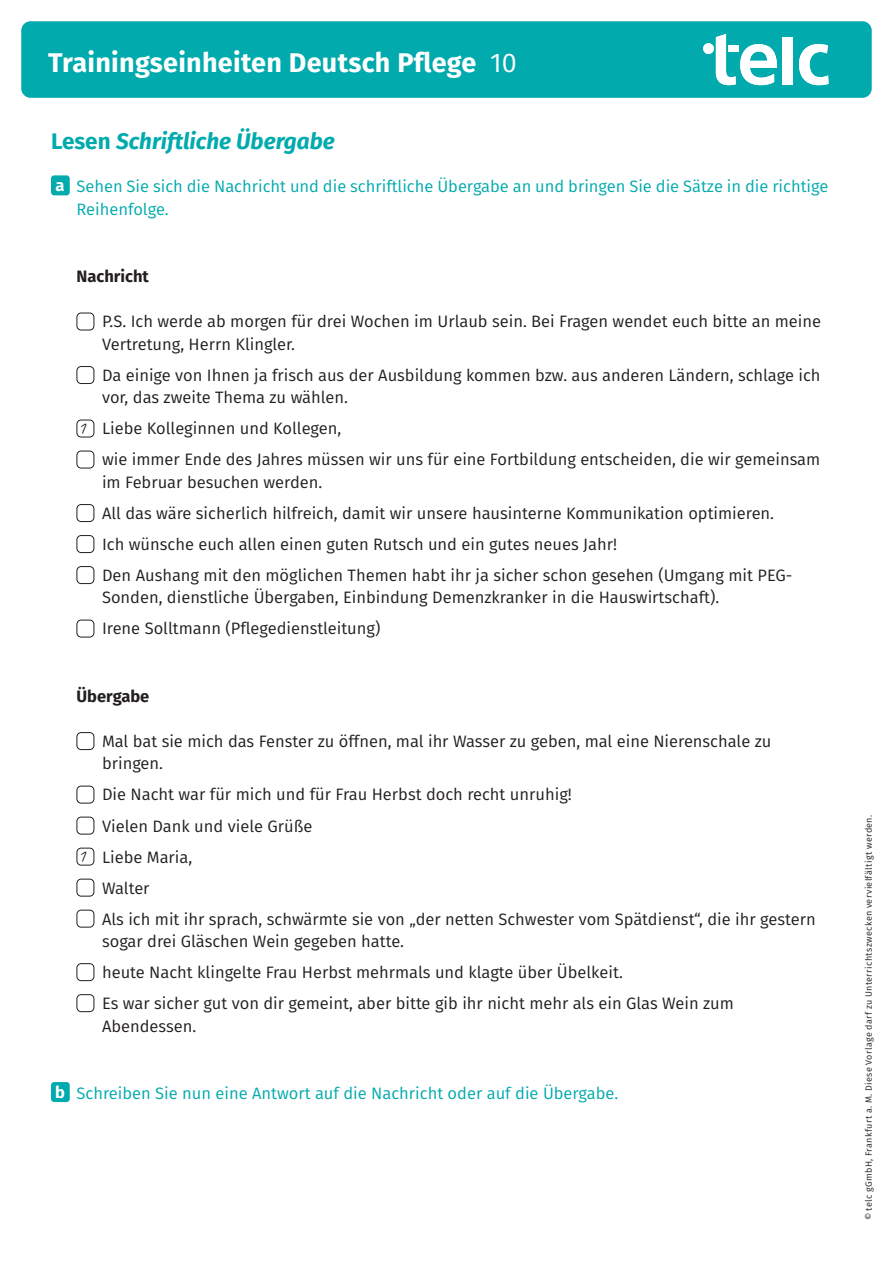
<style>
.page{position:relative;width:893px;height:1263px;background:#fff}
.page>*{position:absolute;margin:0;border:0;box-sizing:border-box;transform-origin:0 0}
.t1{font:700 27px "Fira Sans";letter-spacing:.01em;color:#fff}
.t2{font:italic 700 22.5px "Fira Sans";color:#00aaad}
.t3{font:16.5px/31px "Fira Sans";color:#231f20}
.t4{font:16.5px/22.5px "Fira Sans";color:#00aaad}
.t5{font:700 16.5px "Fira Sans";color:#231f20}
.t6{font:9px "Fira Sans";letter-spacing:.035em;color:#231f20}
.s1{font-weight:400}
.s2{font-style:normal}
.s3{font-weight:700;color:#fff}
.s4{font-family:"Telc Kalam Light";font-size:15px;color:#fff}
</style>
<div class="page">
<div style="left:22px;top:22px;width:849px;height:75px;background:#00aaad;border-radius:9px"></div>
<div style="left:21px;top:21px;width:851px;height:77px;border:2px solid #00aaad;border-radius:9px"></div>
<svg style="left:716px;top:34px;width:61px;height:51px"></svg>
<div style="left:783px;top:37px;width:10px;height:47px;background:#fff"></div>
<svg style="left:799px;top:44px;width:29px;height:41px"></svg>
<div style="left:703px;top:43px;width:11px;height:11px;background:#fff;border-radius:50%"></div>
<div style="left:728px;top:45px;width:11px;height:7px;background:#fff"></div>
<div style="left:51px;top:175px;width:19px;height:20px;background:#00aaad;border-radius:3px"></div>
<div style="left:77px;top:313px;width:17px;height:17px;border:1px solid #231f20;border-radius:4px"></div>
<div style="left:77px;top:366px;width:17px;height:18px;border:1px solid #231f20;border-radius:4px"></div>
<div style="left:77px;top:420px;width:17px;height:17px;border:1px solid #231f20;border-radius:4px"></div>
<div style="left:77px;top:451px;width:17px;height:17px;border:1px solid #231f20;border-radius:4px"></div>
<div style="left:77px;top:504px;width:17px;height:18px;border:1px solid #231f20;border-radius:4px"></div>
<div style="left:77px;top:535px;width:17px;height:18px;border:1px solid #231f20;border-radius:4px"></div>
<div style="left:77px;top:566px;width:17px;height:18px;border:1px solid #231f20;border-radius:4px"></div>
<div style="left:77px;top:620px;width:17px;height:17px;border:1px solid #231f20;border-radius:4px"></div>
<div style="left:77px;top:732px;width:17px;height:18px;border:1px solid #231f20;border-radius:4px"></div>
<div style="left:77px;top:786px;width:17px;height:17px;border:1px solid #231f20;border-radius:4px"></div>
<div style="left:77px;top:817px;width:17px;height:17px;border:1px solid #231f20;border-radius:4px"></div>
<div style="left:77px;top:848px;width:17px;height:17px;border:1px solid #231f20;border-radius:4px"></div>
<div style="left:77px;top:879px;width:17px;height:17px;border:1px solid #231f20;border-radius:4px"></div>
<div style="left:77px;top:910px;width:17px;height:17px;border:1px solid #231f20;border-radius:4px"></div>
<div style="left:77px;top:963px;width:17px;height:18px;border:1px solid #231f20;border-radius:4px"></div>
<div style="left:77px;top:994px;width:17px;height:18px;border:1px solid #231f20;border-radius:4px"></div>
<div style="left:51px;top:1082px;width:19px;height:20px;background:#00aaad;border-radius:3px"></div>
<h1 class="t1" style="left:48px;top:40px;width:470px">Trainingseinheiten Deutsch Pflege <span class="s1">10</span></h1>
<h2 class="t2" style="left:51px;top:122px;width:285px"><span class="s2">Lesen</span> Schriftliche Übergabe</h2>
<p class="t4" style="left:77px;top:175px;width:753px;text-indent:-21px"><span class="s3">a</span> Sehen Sie sich die Nachricht und die schriftliche Übergabe an und bringen Sie die Sätze in die richtige<br>Reihenfolge.</p>
<p class="t5" style="left:77px;top:263px;width:74px">Nachricht</p>
<p class="t3" style="left:102px;top:310px;width:720px;line-height:22.5px">P.S. Ich werde ab morgen für drei Wochen im Urlaub sein. Bei Fragen wendet euch bitte an meine<br>Vertretung, Herrn Klingler.</p>
<p class="t3" style="left:102px;top:363px;width:720px;line-height:22.5px">Da einige von Ihnen ja frisch aus der Ausbildung kommen bzw. aus anderen Ländern, schlage ich vor, das zweite Thema zu wählen.</p>
<p class="t3" style="left:102px;top:413px;width:720px;text-indent:-20px"><span class="s4">1</span> Liebe Kolleginnen und Kollegen,<br>wie immer Ende des Jahres müssen wir uns für eine Fortbildung entscheiden, die wir gemeinsam</p>
<p class="t3" style="left:102px;top:466px;width:692px">im Februar besuchen werden.<br>All das wäre sicherlich hilfreich, damit wir unsere hausinterne Kommunikation optimieren.<br>Ich wünsche euch allen einen guten Rutsch und ein gutes neues Jahr!<br>Den Aushang mit den möglichen Themen habt ihr ja sicher schon gesehen (Umgang mit PEG-</p>
<p class="t3" style="left:102px;top:582px;width:619px">Sonden, dienstliche Übergaben, Einbindung Demenzkranker in die Hauswirtschaft).<br>Irene Solltmann (Pflegedienstleitung)</p>
<p class="t5" style="left:77px;top:682px;width:74px">Übergabe</p>
<p class="t3" style="left:102px;top:730px;width:671px;line-height:22.5px">Mal bat sie mich das Fenster zu öffnen, mal ihr Wasser zu geben, mal eine Nierenschale zu bringen.</p>
<p class="t3" style="left:102px;top:779px;width:471px">Die Nacht war für mich und für Frau Herbst doch recht unruhig!</p>
<p class="t3" style="left:102px;top:810px;width:212px">Vielen Dank und viele Grüße</p>
<p class="t3" style="left:82px;top:841px;width:111px"><span class="s4">1</span> Liebe Maria,</p>
<p class="t3" style="left:102px;top:872px;width:49px">Walter</p>
<p class="t3" style="left:102px;top:903px;width:715px">Als ich mit ihr sprach, schwärmte sie von „der netten Schwester vom Spätdienst“, die ihr gestern</p>
<p class="t3" style="left:102px;top:925px;width:633px">sogar drei Gläschen Wein gegeben hatte.<br>heute Nacht klingelte Frau Herbst mehrmals und klagte über Übelkeit.<br>Es war sicher gut von dir gemeint, aber bitte gib ihr nicht mehr als ein Glas Wein zum</p>
<p class="t3" style="left:102px;top:1010px;width:96px">Abendessen.</p>
<p class="t4" style="left:55px;top:1082px;width:565px"><span class="s3">b</span> Schreiben Sie nun eine Antwort auf die Nachricht oder auf die Übergabe.</p>
<p class="t6" style="left:862px;top:1220px;width:407px;rotate:-90deg">© telc gGmbH, Frankfurt a. M. Diese Vorlage darf zu Unterrichtszwecken vervielfältigt werden.</p>
</div>
